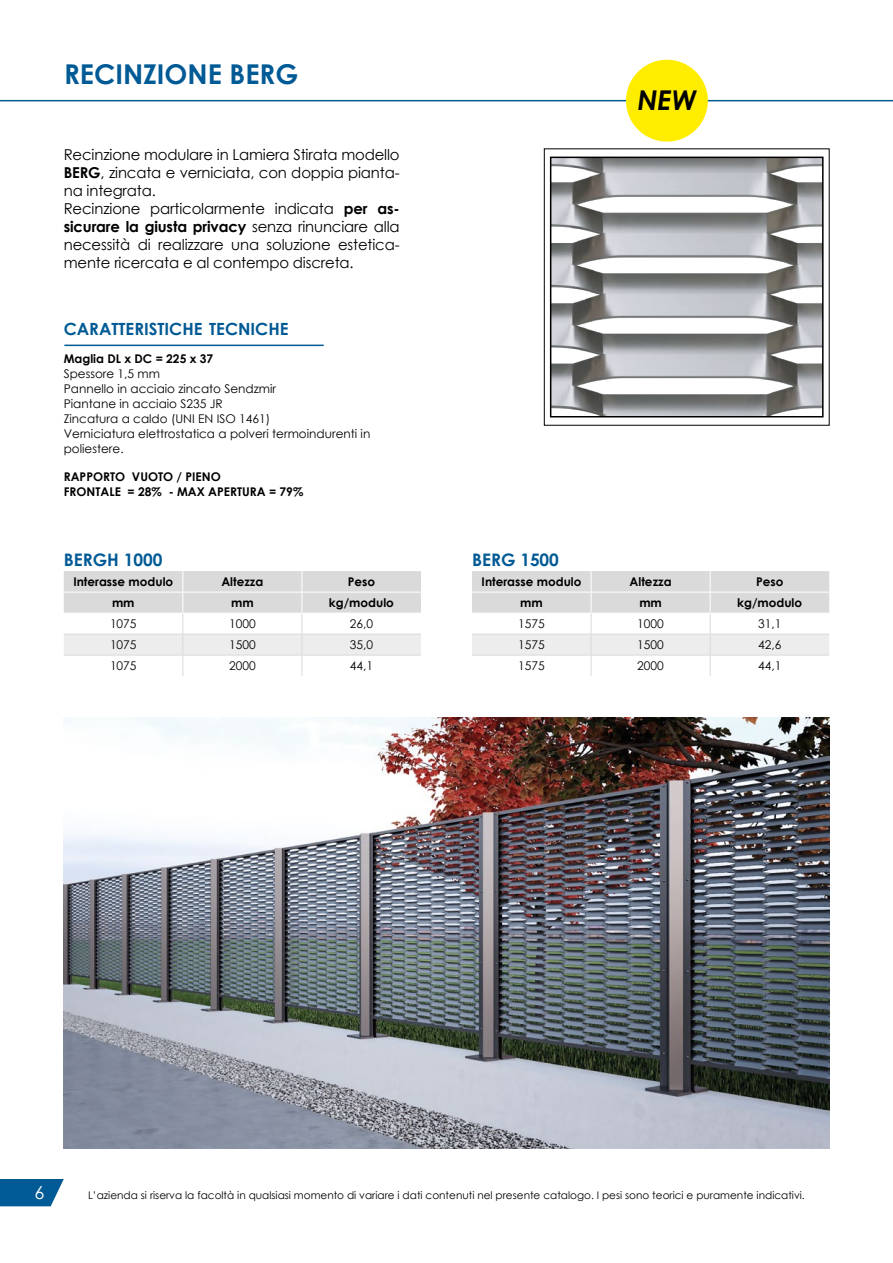
<style>
.page{position:relative;width:893px;height:1263px;background:#fff}
.page>*{position:absolute;margin:0;border:0;box-sizing:border-box;transform-origin:0 0}
.t1{font:700 27.3px "Century Gothic";color:#005a95}
.t2{font:italic 700 27.3px "Century Gothic Std";color:#000}
.t3{font:18px "Century Gothic";color:#fff}
.t4{font:700 17.25px "Century Gothic";color:#005a95}
.t5{font:700 16.8px "Century Gothic";color:#005a95}
.t6{font:15px/18px "Century Gothic";letter-spacing:-.01em;color:#000}
.t7{font:12px/15px "Century Gothic";color:#000}
.t8{font:700 12px/15px "Century Gothic";color:#000}
.t9{font:10.5px "Century Gothic";color:#000}
.s1{font-weight:700}
</style>
<div class="page">
<svg style="left:0;top:1179px;width:64px;height:27px;background:#1a6ba0"></svg>
<hr style="left:0;top:100px;width:893px;height:1px;background:#005a95">
<div style="left:626px;top:60px;width:82px;height:82px;background:#ffed00;border-radius:50%"></div>
<hr style="left:64px;top:345px;width:260px;height:1px;background:#005a95">
<img style="left:553px;top:160px;width:268px;height:254px">
<div style="left:550px;top:157px;width:274px;height:260px;border:2px solid #000"></div>
<svg style="left:64px;top:571px;width:357px;height:105px"></svg>
<svg style="left:472px;top:571px;width:357px;height:105px"></svg>
<img style="left:64px;top:717px;width:765px;height:431px">
<h1 class="t1" style="left:64px;top:57px;width:236px">RECINZIONE BERG</h1>
<p class="t6" style="left:64px;top:145px;width:337px">Recinzione modulare in Lamiera Stirata modello <span class="s1">BERG</span>, zincata e verniciata, con doppia pianta&shy;na integrata.<br>Recinzione particolarmente indicata <span class="s1">per as&shy;sicurare la giusta privacy</span> senza rinunciare alla necessità di realizzare una soluzione estetica&shy;mente ricercata e al contempo discreta.</p>
<p class="t5" style="left:64px;top:318px;width:226px">CARATTERISTICHE TECNICHE</p>
<p class="t8" style="left:64px;top:350px;width:151px">Maglia DL x DC = 225 x 37</p>
<p class="t7" style="left:64px;top:366px;width:308px">Spessore 1,5 mm<br>Pannello in acciaio zincato Sendzmir<br>Piantane in acciaio S235 JR<br>Zincatura a caldo (UNI EN ISO 1461)<br>Verniciatura elettrostatica a polveri termoindurenti in poliestere.</p>
<p class="t8" style="left:64px;top:469px;width:241px">RAPPORTO VUOTO / PIENO<br>FRONTALE = 28% - MAX APERTURA = 79%</p>
<p class="t4" style="left:64px;top:549px;width:22px">BERGH</p>
<p class="t4" style="left:124px;top:549px;width:40px">1000</p>
<p class="t8" style="left:73px;top:574px;width:101px">Interasse modulo</p>
<p class="t8" style="left:221px;top:574px;width:43px">Altezza</p>
<p class="t8" style="left:348px;top:574px;width:29px">Peso</p>
<p class="t8" style="left:112px;top:595px;width:24px">mm</p>
<p class="t8" style="left:231px;top:595px;width:24px">mm</p>
<p class="t8" style="left:329px;top:595px;width:67px">kg/modulo</p>
<p class="t7" style="left:110px;top:616px;width:28px">1075</p>
<p class="t7" style="left:229px;top:616px;width:28px">1000</p>
<p class="t7" style="left:350px;top:616px;width:25px">26,0</p>
<p class="t7" style="left:110px;top:637px;width:28px">1075</p>
<p class="t7" style="left:229px;top:637px;width:28px">1500</p>
<p class="t7" style="left:350px;top:637px;width:25px">35,0</p>
<p class="t7" style="left:110px;top:658px;width:28px">1075</p>
<p class="t7" style="left:229px;top:658px;width:28px">2000</p>
<p class="t7" style="left:350px;top:658px;width:25px">44,1</p>
<h1 class="t2" style="left:637px;top:83px;width:60px">NEW</h1>
<p class="t4" style="left:472px;top:549px;width:22px">BERG</p>
<p class="t4" style="left:520px;top:549px;width:40px">1500</p>
<p class="t8" style="left:482px;top:574px;width:101px">Interasse modulo</p>
<p class="t8" style="left:630px;top:574px;width:43px">Altezza</p>
<p class="t8" style="left:756px;top:574px;width:29px">Peso</p>
<p class="t8" style="left:520px;top:595px;width:24px">mm</p>
<p class="t8" style="left:639px;top:595px;width:24px">mm</p>
<p class="t8" style="left:737px;top:595px;width:67px">kg/modulo</p>
<p class="t7" style="left:518px;top:616px;width:28px">1575</p>
<p class="t7" style="left:637px;top:616px;width:28px">1000</p>
<p class="t7" style="left:758px;top:616px;width:25px">31,1</p>
<p class="t7" style="left:518px;top:637px;width:28px">1575</p>
<p class="t7" style="left:637px;top:637px;width:28px">1500</p>
<p class="t7" style="left:758px;top:637px;width:25px">42,6</p>
<p class="t7" style="left:518px;top:658px;width:28px">1575</p>
<p class="t7" style="left:637px;top:658px;width:28px">2000</p>
<p class="t7" style="left:758px;top:658px;width:25px">44,1</p>
<p class="t3" style="left:34px;top:1180px;width:11px">6</p>
<p class="t9" style="left:88px;top:1188px;width:718px">L’azienda si riserva la facoltà in qualsiasi momento di variare i dati contenuti nel presente catalogo. I pesi sono teorici e puramente indicativi.</p>
</div>
